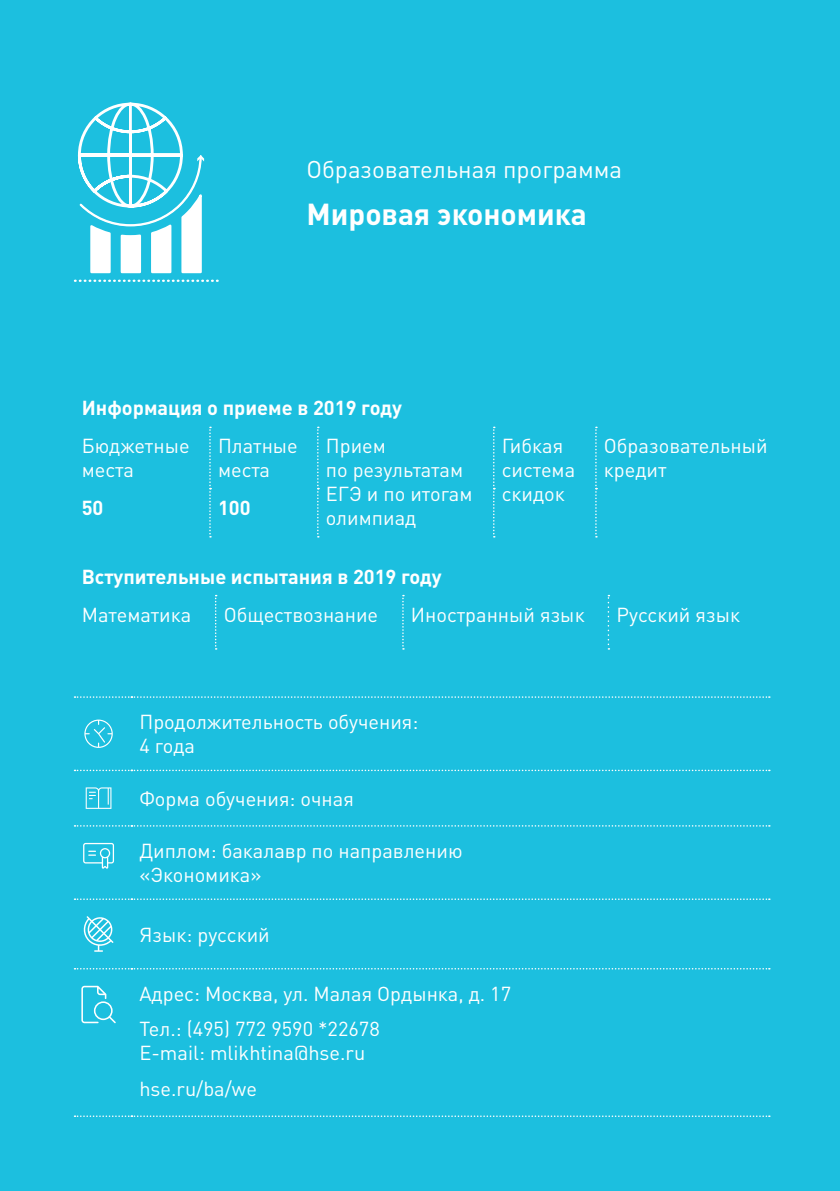
<style>
.page{position:relative;width:840px;height:1191px;background:#fff}
.page>*{position:absolute;margin:0;border:0;box-sizing:border-box;transform-origin:0 0}
.t1{font:700 30px "DIN Pro";color:#fff}
.t2{font:24px "DIN Pro";color:#fff}
.t3{font:20px/24px "DIN Pro";color:#fff}
.t4{font:700 20px "DIN Pro";color:#fff}
</style>
<div class="page">
<div style="left:0;top:0;width:839px;height:1191px;background:#1cbfdf"></div>
<svg style="left:595px;top:426px;width:1px;height:111px"></svg>
<svg style="left:209px;top:426px;width:2px;height:111px"></svg>
<svg style="left:317px;top:426px;width:1px;height:111px"></svg>
<svg style="left:493px;top:426px;width:1px;height:111px"></svg>
<svg style="left:215px;top:595px;width:1px;height:54px"></svg>
<svg style="left:402px;top:595px;width:2px;height:54px"></svg>
<svg style="left:607px;top:595px;width:2px;height:54px"></svg>
<svg style="left:74px;top:696px;width:695px;height:2px"></svg>
<svg style="left:74px;top:769px;width:695px;height:2px"></svg>
<svg style="left:74px;top:825px;width:695px;height:1px"></svg>
<svg style="left:74px;top:898px;width:695px;height:2px"></svg>
<svg style="left:74px;top:968px;width:695px;height:1px"></svg>
<svg style="left:74px;top:1115px;width:695px;height:2px"></svg>
<svg style="left:84px;top:719px;width:29px;height:29px"></svg>
<svg style="left:86px;top:787px;width:25px;height:22px"></svg>
<svg style="left:83px;top:843px;width:31px;height:25px"></svg>
<svg style="left:83px;top:916px;width:30px;height:35px"></svg>
<svg style="left:81px;top:985px;width:35px;height:38px"></svg>
<svg style="left:75px;top:280px;width:142px;height:2px"></svg>
<svg style="left:77px;top:102px;width:127px;height:172px"></svg>
<p class="t2" style="left:306px;top:153px;width:317px">Образовательная программа</p>
<p class="t1" style="left:306px;top:194px;width:282px">Мировая экономика</p>
<p class="t4" style="left:82px;top:394px;width:321px">Информация о приеме в 2019 году</p>
<p class="t3" style="left:82px;top:433px;width:109px">Бюджетные места</p>
<p class="t3" style="left:218px;top:433px;width:81px">Платные места</p>
<p class="t3" style="left:325px;top:433px;width:148px">Прием<br>по результатам<br>ЕГЭ и по итогам олимпиад</p>
<p class="t3" style="left:501px;top:433px;width:75px">Гибкая система скидок</p>
<p class="t3" style="left:603px;top:433px;width:165px">Образовательный кредит</p>
<p class="t4" style="left:82px;top:494px;width:23px">50</p>
<p class="t4" style="left:218px;top:494px;width:34px">100</p>
<p class="t4" style="left:82px;top:562px;width:361px">Вступительные испытания в 2019 году</p>
<p class="t3" style="left:82px;top:601px;width:111px">Математика</p>
<p class="t3" style="left:223px;top:601px;width:156px">Обществознание</p>
<p class="t3" style="left:411px;top:601px;width:175px">Иностранный язык</p>
<p class="t3" style="left:616px;top:601px;width:125px">Русский язык</p>
<p class="t3" style="left:139px;top:709px;width:280px">Продолжительность обучения:<br>4 года</p>
<p class="t3" style="left:139px;top:785px;width:216px">Форма обучения: очная</p>
<p class="t3" style="left:139px;top:838px;width:324px">Диплом: бакалавр по направлению «Экономика»</p>
<p class="t3" style="left:139px;top:921px;width:132px">Язык: русский</p>
<p class="t3" style="left:139px;top:981px;width:373px">Адрес: Москва, ул. Малая Ордынка, д. 17</p>
<p class="t3" style="left:139px;top:1016px;width:242px">Тел.: (495) 772 9590 *22678<br>Е-mail: mlikhtina@hse.ru</p>
<p class="t3" style="left:139px;top:1075px;width:119px">hse.ru/ba/we</p>
</div>
